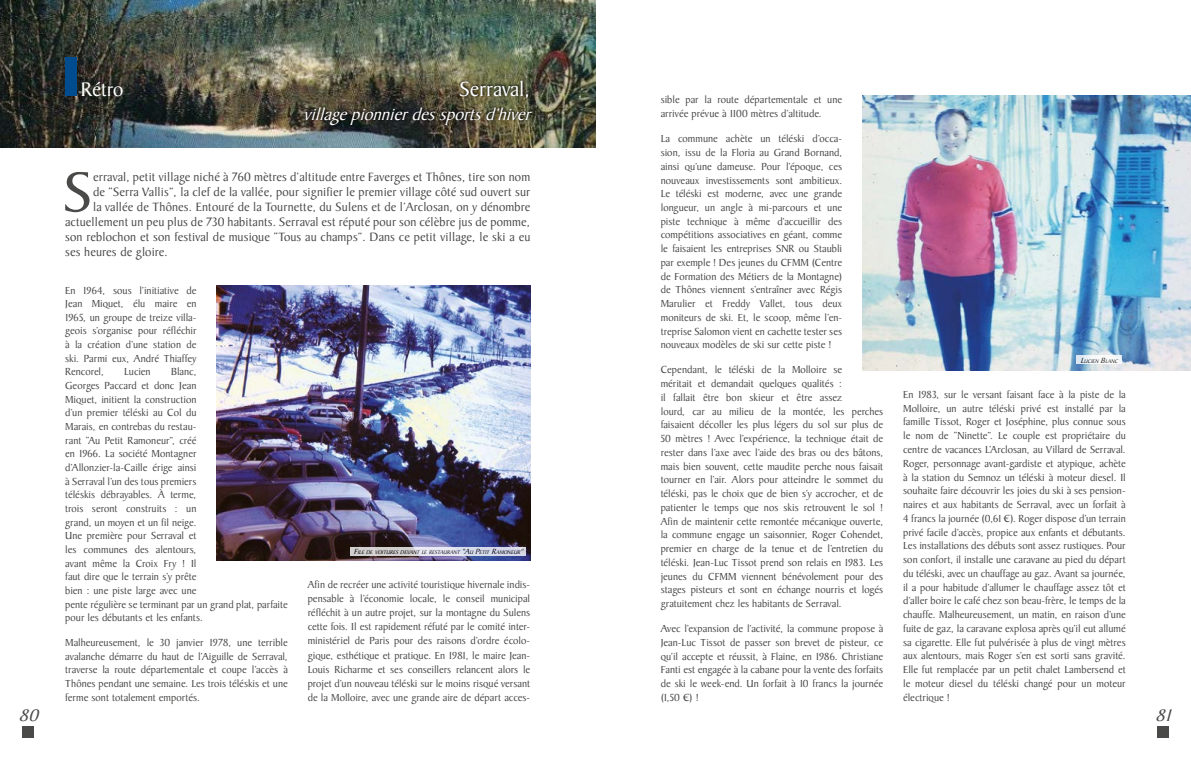
<style>
.page{position:relative;width:1191px;height:766px;background:#fff}
.page>*{position:absolute;margin:0;border:0;box-sizing:border-box;transform-origin:0 0}
.t1{font:60px "Baker Signet Std";color:#4a4a49}
.t2{font:22px "Baker Signet Std";color:#fff}
.t3{font:21px "Baker Signet Std";color:#fff}
.t4{font:italic 18px "Baker Signet Std";color:#fff}
.t5{font:italic 18px "Baker Signet Std";color:#4a4a49}
.t6{font:13px "Baker Signet Std";letter-spacing:.01em;color:#4a4a49}
.t7{font:11px/13.7px "Baker Signet Std";color:#4a4a49;text-align:justify}
.t8{font:italic 5.6px "Baker Signet Std";color:#000}
.s1{font-size:8px}
</style>
<div class="page">
<img style="left:216px;top:286px;width:314px;height:274px">
<img style="left:862px;top:96px;width:329px;height:274px">
<svg style="left:350px;top:546px;width:176px;height:9px;background:#c9c9d4"></svg>
<svg style="left:1076px;top:355px;width:45px;height:9px"></svg>
<img style="left:0;top:0;width:595px;height:147px">
<div style="left:65px;top:57px;width:12px;height:39px;background:#014c8f"></div>
<svg style="left:302px;top:78px;width:232px;height:49px;background:#484533"></svg>
<div style="left:23px;top:726px;width:11px;height:11px;background:#4a4a49"></div>
<div style="left:1157px;top:726px;width:11px;height:11px;background:#4a4a49"></div>
<h3 class="t3" style="left:81px;top:78px;width:44px">Rétro</h3>
<h2 class="t2" style="left:459px;top:77px;width:72px">Serraval,</h2>
<h3 class="t4" style="left:303px;top:104px;width:234px">villagepionnierdessportsd’hiver</h3>
<h1 class="t1" style="left:64px;top:160px;width:30px">S</h1>
<p class="t6" style="left:93px;top:170px;width:438px">erraval, petit village niché à 760 mètres d’altitude entre Faverges et Thônes, tire son nom</p>
<p class="t6" style="left:93px;top:185px;width:438px">de “Serra Vallis”, la clef de la vallée, pour signifier le premier village côté sud ouvert sur</p>
<p class="t6" style="left:93px;top:200px;width:438px">la vallée de Thônes. Entouré de la Tournette, du Sulens et de l’Arclosan, on y dénombre</p>
<p class="t6" style="left:65px;top:215px;width:466px">actuellement un peu plus de 730 habitants. Serraval est réputé pour son célèbre jus de pomme,</p>
<p class="t6" style="left:65px;top:230px;width:466px">son reblochon et son festival de musique “Tous au champs”. Dans ce petit village, le ski a eu</p>
<p class="t6" style="left:65px;top:245px;width:104px">ses heures de gloire.</p>
<p class="t7" style="left:65px;top:283px;width:133px">En 1964, sous l’initiative de Jean Miquet, élu maire en 1965, un groupe de treize villa&shy;geois s’organise pour réfléchir à la création d’une station de ski. Parmi eux, André Thiaffey Rencorel,</p>
<p class="t7" style="left:65px;top:365px;width:224px;text-align:left;text-indent:106px">Blanc,<br>Georges Paccard et donc Jean<br>Miquet, initient la construction<br>d’un premier téléski au Col du<br>Marais, en contrebas du restau-<br>rant “Au Petit Ramoneur”, créé<br>en 1966. La société Montagner<br>d’Allonzier-la-Caille érige ainsi<br>à Serraval l’un des tous premiers<br>téléskis débrayables. À terme,<br>trois seront construits : un<br>grand, un moyen et un fil neige.<br>Une première pour Serraval et<br>les communes des alentours,<br>avant même la Croix Fry ! Il<br>faut dire que le terrain s’y prête<br>bien : une piste large avec une<br>pente régulière se terminant par un grand plat, parfaite pour les débutants et les enfants.</p>
<p class="t7" style="left:65px;top:636px;width:224px">Malheureusement, le 30 janvier 1978, une terrible avalanche démarre du haut de l’Aiguille de Serraval, traverse la route départementale et coupe l’accès à Thônes pendant une semaine. Les trois téléskis et une ferme sont totalement emportés.</p>
<p class="t7" style="left:124px;top:365px;width:28px">Lucien</p>
<p class="t8" style="left:354px;top:549px;width:173px"><span class="s1">F</span>ILE DE VOITURES DEVANT LE RESTAURANT <span class="s1">"A</span>U <span class="s1">P</span>ETIT <span class="s1">R</span>AMONEUR<span class="s1">"</span></p>
<p class="t7" style="left:308px;top:578px;width:224px;line-height:14.1px">Afin de recréer une activité touristique hivernale indis&shy;pensable à l’économie locale, le conseil municipal réfléchit à un autre projet, sur la montagne du Sulens cette fois. Il est rapidement réfuté par le comité inter&shy;ministériel de Paris pour des raisons d’ordre écolo&shy;gique, esthétique et pratique. En 1981, le maire Jean-Louis Richarme et ses conseillers relancent alors le projet d’un nouveau téléski sur le moins risqué versant de la Molloire, avec une grande aire de départ acces-</p>
<p class="t7" style="left:660px;top:93px;width:183px">sible par la route départementale et une arrivée prévue à 1100 mètres d’altitude.</p>
<p class="t7" style="left:660px;top:132px;width:183px">La commune achète un téléski d’occa&shy;sion, issu de la Floria au Grand Bornand, ainsi qu’une dameuse. Pour l’époque, ces nouveaux investissements sont ambitieux.<br>Le téléski est moderne, avec une grande longueur, un angle à mi-parcours et une piste technique à même d’accueillir des compétitions associatives en géant, comme le faisaient les entreprises SNR ou Staubli par exemple ! Des jeunes du CFMM (Centre de Formation des Métiers de la Montagne) de Thônes viennent s’entraîner avec Régis Marulier et Freddy Vallet, tous deux moniteurs de ski. Et, le scoop, même l’en&shy;treprise Salomon vient en cachette tester ses nouveaux modèles de ski sur cette piste !</p>
<p class="t7" style="left:660px;top:363px;width:224px;text-align:left">Cependant, le téléski de la Molloire se<br>méritait et demandait quelques qualités :<br>il fallait être bon skieur et être assez<br>lourd, car au milieu de la montée, les perches faisaient décoller les plus légers du sol sur plus de 50 mètres ! Avec l’expérience, la technique était de rester dans l’axe avec l’aide des bras ou des bâtons, mais bien souvent, cette maudite perche nous faisait tourner en l’air. Alors pour atteindre le sommet du téléski, pas le choix que de bien s’y accrocher, et de patienter le temps que nos skis retrouvent le sol !<br>Afin de maintenir cette remontée mécanique ouverte, la commune engage un saisonnier, Roger Cohendet, premier en charge de la tenue et de l’entretien du téléski. Jean-Luc Tissot prend son relais en 1983. Les jeunes du CFMM viennent bénévolement pour des stages pisteurs et sont en échange nourris et logés gratuitement chez les habitants de Serraval.</p>
<p class="t7" style="left:660px;top:622px;width:224px">Avec l’expansion de l’activité, la commune propose à Jean-Luc Tissot de passer son brevet de pisteur, ce qu’il accepte et réussit, à Flaine, en 1986. Christiane Fanti est engagée à la cabane pour la vente des forfaits de ski le week-end. Un forfait à 10 francs la journée (1,50 €) !</p>
<p class="t8" style="left:1080px;top:358px;width:41px"><span class="s1">L</span>UCIEN <span class="s1">B</span>LANC</p>
<p class="t7" style="left:903px;top:388px;width:224px">En 1983, sur le versant faisant face à la piste de la Molloire, un autre téléski privé est installé par la famille Tissot, Roger et Joséphine, plus connue sous le nom de “Ninette”. Le couple est propriétaire du centre de vacances L’Arclosan, au Villard de Serraval.<br>Roger, personnage avant-gardiste et atypique, achète à la station du Semnoz un téléski à moteur diesel. Il souhaite faire découvrir les joies du ski à ses pension&shy;naires et aux habitants de Serraval, avec un forfait à 4 francs la journée (0,61 €). Roger dispose d’un terrain privé facile d’accès, propice aux enfants et débutants.<br>Les installations des débuts sont assez rustiques. Pour son confort, il installe une caravane au pied du départ du téléski, avec un chauffage au gaz. Avant sa journée, il a pour habitude d’allumer le chauffage assez tôt et d’aller boire le café chez son beau-frère, le temps de la chauffe. Malheureusement, un matin, en raison d’une fuite de gaz, la caravane explosa après qu’il eut allumé sa cigarette. Elle fut pulvérisée à plus de vingt mètres aux alentours, mais Roger s’en est sorti sans gravité.<br>Elle fut remplacée par un petit chalet Lambersend et le moteur diesel du téléski changé pour un moteur électrique !</p>
<h3 class="t5" style="left:19px;top:705px;width:26px">80</h3>
<h3 class="t5" style="left:1155px;top:705px;width:22px">81</h3>
</div>
